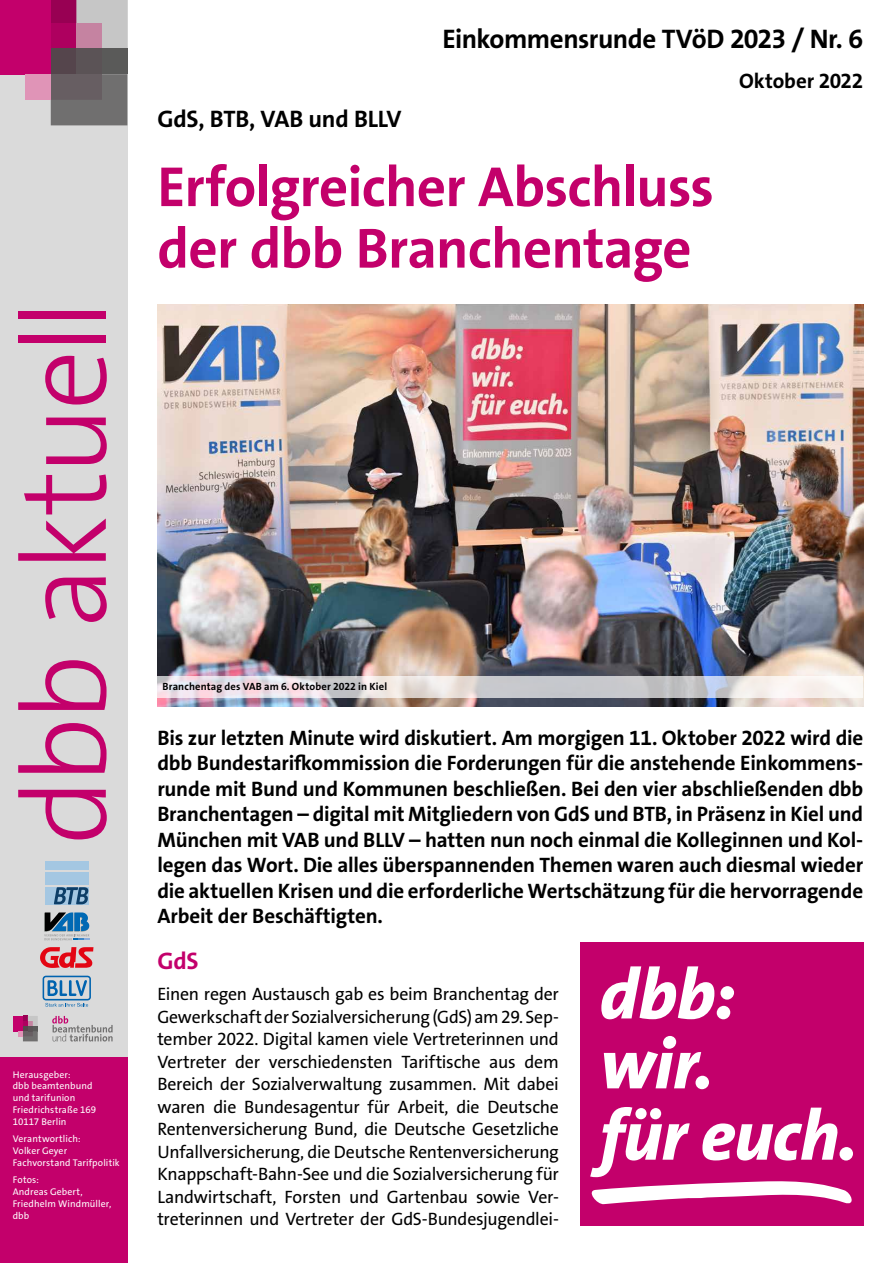
<style>
.page{position:relative;width:893px;height:1263px;background:#fff}
.page>*{position:absolute;margin:0;border:0;box-sizing:border-box;transform-origin:0 0}
.t1{font:300 120px "The Sans Os F";letter-spacing:-.045em;color:#c3006b}
.t2{font:700 57px/61.5px "The Sans Os F";letter-spacing:-.015em;color:#c3006b}
.t3{font:700 27px "The Sans Os F";letter-spacing:-.02em;color:#000}
.t4{font:700 24px "The Sans Os F";letter-spacing:-.01em;color:#000}
.t5{font:700 24px "The Sans Os F";color:#c3006b}
.t6{font:700 21px/25.5px "The Sans Os F";letter-spacing:-.01em;color:#000;text-align:justify}
.t7{font:18px/22.5px "The Sans Os F";letter-spacing:-.015em;color:#000;text-align:justify}
.t8{font:700 10.5px "The Sans Os F";letter-spacing:.015em;color:#000}
.t9{font:9.75px/11.7px "The Sans Os F";letter-spacing:.01em;color:#fff}
</style>
<div class="page">
<div style="left:0;top:0;width:127px;height:1263px;background:#dadada"></div>
<div style="left:0;top:0;width:51px;height:74px;background:#c3006b"></div>
<div style="left:51px;top:0;width:25px;height:23px;background:#980053"></div>
<div style="left:51px;top:23px;width:25px;height:26px;background:#ae005f"></div>
<div style="left:51px;top:49px;width:25px;height:25px;background:#55454c"></div>
<svg style="left:76px;top:0;width:51px;height:49px"></svg>
<div style="left:76px;top:49px;width:26px;height:25px;background:#5b5356"></div>
<div style="left:102px;top:49px;width:25px;height:25px;background:#5a5a59"></div>
<svg style="left:51px;top:74px;width:76px;height:51px"></svg>
<div style="left:25px;top:74px;width:26px;height:26px;background:#e094b7"></div>
<div style="left:0;top:1057px;width:127px;height:206px;background:#c3006b"></div>
<svg style="left:52px;top:1016px;width:61px;height:25px"></svg>
<div style="left:13px;top:1016px;width:10px;height:15px;background:#c3006b"></div>
<svg style="left:18px;top:1016px;width:20px;height:25px"></svg>
<svg style="left:43px;top:976px;width:48px;height:31px"></svg>
<svg style="left:44px;top:912px;width:45px;height:28px"></svg>
<div style="left:45px;top:861px;width:43px;height:9px;background:#a4c7e2"></div>
<div style="left:45px;top:887px;width:43px;height:17px;background:#a4c7e2"></div>
<div style="left:45px;top:872px;width:43px;height:12px;background:#a4c7e2"></div>
<svg style="left:54px;top:887px;width:34px;height:17px"></svg>
<svg style="left:40px;top:947px;width:53px;height:21px"></svg>
<img style="left:157px;top:304px;width:706px;height:403px">
<svg style="left:157px;top:677px;width:706px;height:21px"></svg>
<div style="left:580px;top:943px;width:283px;height:283px;background:#c3006b"></div>
<svg style="left:601px;top:966px;width:133px;height:53px"></svg>
<svg style="left:604px;top:1036px;width:97px;height:52px"></svg>
<div style="left:695px;top:1076px;width:14px;height:13px;background:#fff;border-radius:50%"></div>
<svg style="left:590px;top:1107px;width:263px;height:98px"></svg>
<div style="left:839px;top:1147px;width:14px;height:13px;background:#fff;border-radius:50%"></div>
<h1 class="t1" style="left:-12px;top:845px;width:547px;rotate:-90deg">dbb aktuell</h1>
<p class="t9" style="left:13px;top:1069px;width:85px">Herausgeber:<br>dbb beamtenbund und tarifunion<br>Friedrichstraße 169<br>10117 Berlin</p>
<p class="t9" style="left:13px;top:1133px;width:108px">Verantwortlich:<br>Volker Geyer<br>Fachvorstand Tarifpolitik</p>
<p class="t9" style="left:13px;top:1174px;width:100px">Fotos:<br>Andreas Gebert,<br>Friedhelm Windmüller, dbb</p>
<h3 class="t4" style="left:157px;top:103px;width:246px">GdS, BTB, VAB und BLLV</h3>
<h3 class="t3" style="left:442px;top:21px;width:422px">Einkommensrunde TVöD 2023 / Nr. 6</h3>
<p class="t6" style="left:739px;top:68px;width:126px">Oktober 2022</p>
<h2 class="t2" style="left:157px;top:157px;width:558px">Erfolgreicher Abschluss der dbb Branchentage</h2>
<p class="t8" style="left:163px;top:680px;width:226px">Branchentag des VAB am 6. Oktober 2022 in Kiel</p>
<p class="t6" style="left:157px;top:725px;width:707px">Bis zur letzten Minute wird diskutiert. Am morgigen 11. Oktober 2022 wird die dbb Bundestarifkommission die Forderungen für die anstehende Einkommens&shy;runde mit Bund und Kommunen beschließen. Bei den vier abschließenden dbb Branchentagen – digital mit Mitgliedern von GdS und BTB, in Präsenz in Kiel und München mit VAB und BLLV – hatten nun noch einmal die Kolleginnen und Kol&shy;legen das Wort. Die alles überspannenden Themen waren auch diesmal wieder die aktuellen Krisen und die erforderliche Wertschätzung für die hervorragende Arbeit der Beschäftigten.</p>
<h3 class="t5" style="left:157px;top:946px;width:43px">GdS</h3>
<p class="t7" style="left:157px;top:983px;width:403px">Einen regen Austausch gab es beim Branchentag der Gewerkschaft der Sozialversicherung (GdS) am 29. Sep&shy;tember 2022. Digital kamen viele Vertreterinnen und Vertreter der verschiedensten Tariftische aus dem Bereich der Sozialverwaltung zusammen. Mit dabei waren die Bundesagentur für Arbeit, die Deutsche Rentenversicherung Bund, die Deutsche Gesetzliche Unfallversicherung, die Deutsche Rentenversicherung Knappschaft-Bahn-See und die Sozialversicherung für Landwirtschaft, Forsten und Gartenbau sowie Ver&shy;treterinnen und Vertreter der GdS-Bundesjugendlei-</p>
</div>
